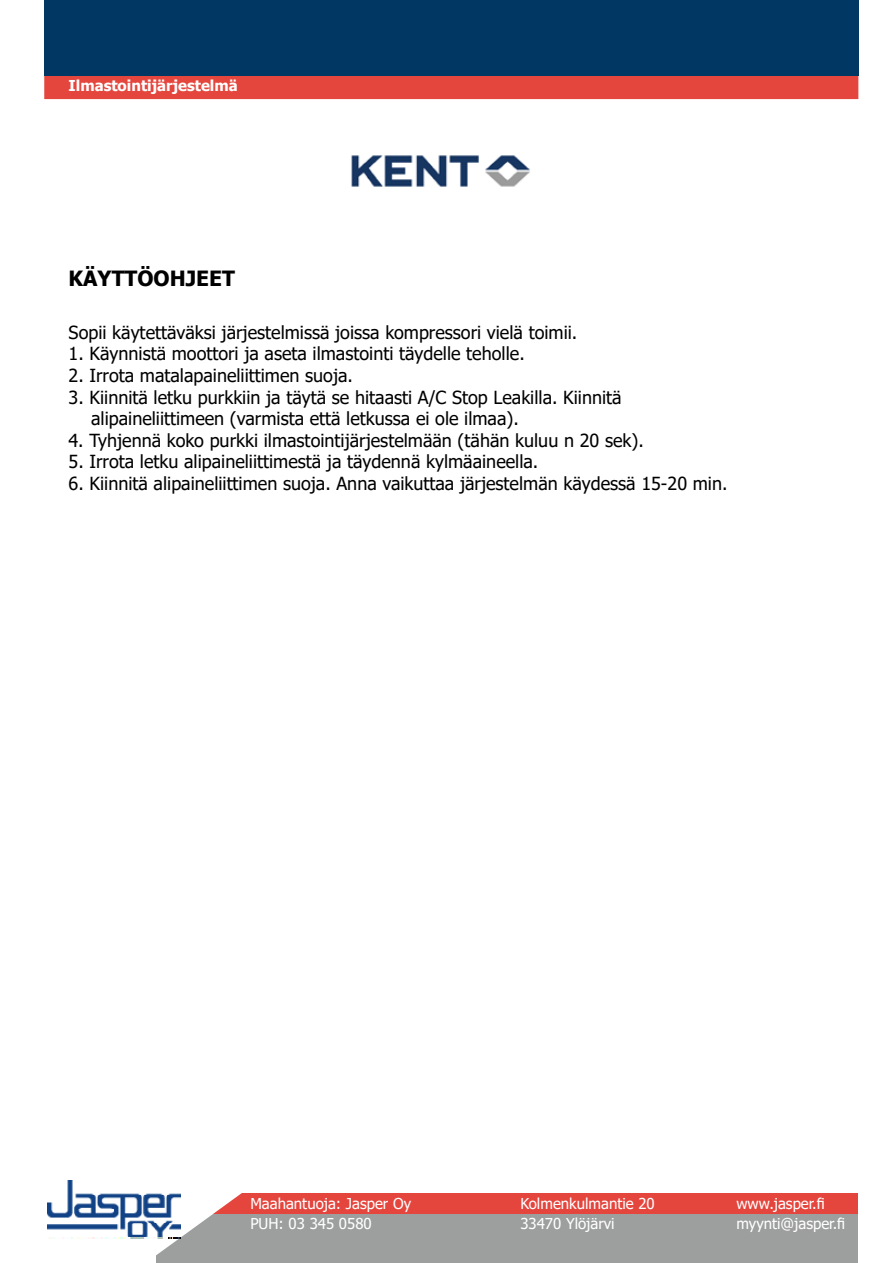
<style>
.page{position:relative;width:893px;height:1263px;background:#fff}
.page>*{position:absolute;margin:0;border:0;box-sizing:border-box;transform-origin:0 0}
.t1{font:700 21px "Tahoma";color:#000}
.t2{font:18px/21.6px "Tahoma";color:#000}
.t3{font:15px "Tahoma";color:#fff}
.t4{font:700 15px "Tahoma";color:#fff}
</style>
<div class="page">
<div style="left:156px;top:1193px;width:702px;height:22px;background:#e4463e"></div>
<div style="left:156px;top:1214px;width:702px;height:49px;background:#9d9f9e"></div>
<svg style="left:49px;top:1180px;width:193px;height:76px;fill:#fff"></svg>
<img style="left:47px;top:1181px;width:134px;height:57px">
<div style="left:44px;top:76px;width:814px;height:23px;background:#e4463e"></div>
<div style="left:44px;top:0;width:814px;height:76px;background:#003863"></div>
<img style="left:351px;top:155px;width:179px;height:32px">
<p class="t4" style="left:69px;top:75px;width:171px">Ilmastointijärjestelmä</p>
<p class="t1" style="left:69px;top:264px;width:168px">KÄYTTÖOHJEET</p>
<p class="t2" style="left:69px;top:322px;width:510px">Sopii käytettäväksi järjestelmissä joissa kompressori vielä toimii.</p>
<p class="t2" style="left:69px;top:344px;width:458px">1. Käynnistä moottori ja aseta ilmastointi täydelle teholle.</p>
<p class="t2" style="left:69px;top:366px;width:286px">2. Irrota matalapaineliittimen suoja.</p>
<p class="t2" style="left:91px;top:387px;width:532px;text-indent:-23px">3. Kiinnitä letku purkkiin ja täytä se hitaasti A/C Stop Leakilla. Kiinnitä alipaineliittimeen (varmista että letkussa ei ole ilmaa).</p>
<p class="t2" style="left:69px;top:430px;width:577px">4. Tyhjennä koko purkki ilmastointijärjestelmään (tähän kuluu n 20 sek).</p>
<p class="t2" style="left:69px;top:452px;width:471px">5. Irrota letku alipaineliittimestä ja täydennä kylmäaineella.</p>
<p class="t2" style="left:69px;top:474px;width:660px">6. Kiinnitä alipaineliittimen suoja. Anna vaikuttaa järjestelmän käydessä 15-20 min.</p>
<p class="t3" style="left:250px;top:1194px;width:162px">Maahantuoja: Jasper Oy</p>
<p class="t3" style="left:520px;top:1194px;width:136px">Kolmenkulmantie 20</p>
<p class="t3" style="left:736px;top:1194px;width:90px">www.jasper.fi</p>
<p class="t3" style="left:250px;top:1213px;width:123px">PUH: 03 345 0580</p>
<p class="t3" style="left:520px;top:1213px;width:96px">33470 Ylöjärvi</p>
<p class="t3" style="left:736px;top:1213px;width:110px">myynti@jasper.fi</p>
</div>
